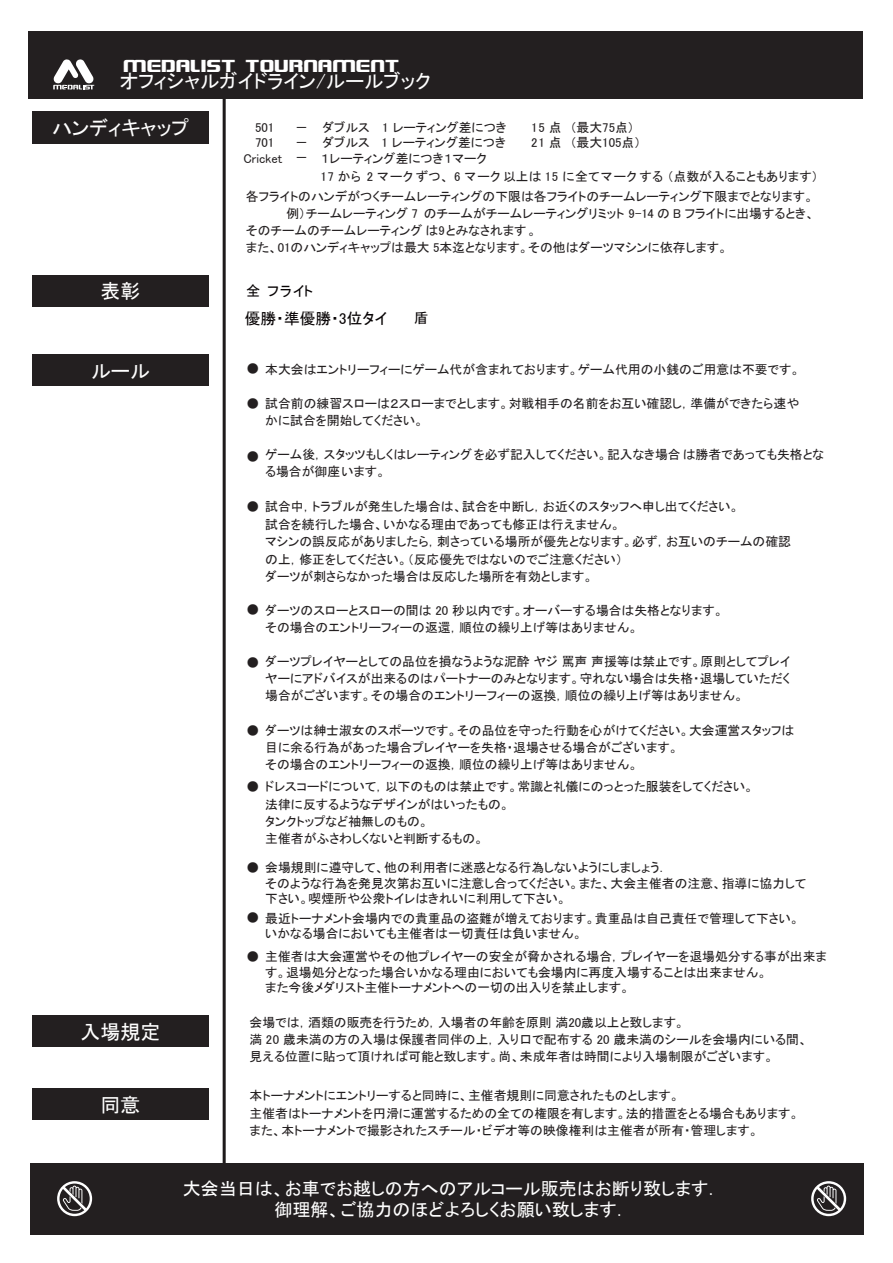
<style>
.page{position:relative;width:893px;height:1263px;background:#fff}
.page>*{position:absolute;margin:0;border:0;box-sizing:border-box;transform-origin:0 0}
.t1{font:21px "Blaster Eternal";color:#fff}
.t2{font:19.95px "MS P Gothic";color:#fff}
.t3{font:19.5px "MS P Gothic";color:#fff}
.t4{font:18px/21.8px "MS P Gothic";color:#fff;text-align:center}
.t5{font:15.6px "MS P Gothic";color:#070304}
.t6{font:14.25px "MS P Gothic";letter-spacing:.08em;color:#070304}
.t7{font:12.9px/17.1px "MS P Gothic";color:#231f20}
</style>
<div class="page">
<hr style="left:223px;top:67px;width:3px;height:1102px;background:#1e1a1b">
<div style="left:32px;top:275px;width:177px;height:31px;background:#231f20"></div>
<div style="left:32px;top:354px;width:177px;height:32px;background:#231f20"></div>
<div style="left:32px;top:1015px;width:177px;height:31px;background:#231f20"></div>
<div style="left:32px;top:1088px;width:177px;height:32px;background:#231f20"></div>
<div style="left:32px;top:112px;width:177px;height:32px;background:#231f20"></div>
<div style="left:28px;top:31px;width:835px;height:68px;background:#231f20"></div>
<svg style="left:53px;top:59px;width:41px;height:30px"></svg>
<div style="left:30px;top:1163px;width:833px;height:72px;background:#231f20"></div>
<svg style="left:57px;top:1181px;width:35px;height:35px"></svg>
<svg style="left:811px;top:1181px;width:35px;height:35px"></svg>
<h1 class="t1" style="left:123px;top:56px;width:278px">MEDALIST TOURNAMENT</h1>
<h3 class="t3" style="left:120px;top:72px;width:312px">オフィシャルガイドライン/ルールブック</h3>
<h2 class="t2" style="left:52px;top:118px;width:138px">ハンディキャップ</h2>
<p class="t7" style="left:255px;top:119px;width:29px">501　</p>
<p class="t7" style="left:255px;top:134px;width:29px">701　</p>
<p class="t7" style="left:243px;top:150px;width:245px">Cricket　－ １レーティング差につき１マーク</p>
<p class="t7" style="left:246px;top:166px;width:574px;line-height:19.6px;text-indent:74px">17 から 2 マークずつ、 6 マーク以上は 15 に全てマークする （点数が入ることもあります）各フライトのハンデがつくチームレーティングの下限は各フライトのチームレーティング下限までとなります。</p>
<p class="t7" style="left:246px;top:204px;width:570px;text-indent:32px">　例）チームレーティング 7 のチームがチームレーティングリミット 9-14 の B フライトに出場するとき、そのチームのチームレーティングは9 とみなされます。<br>また、01のハンディキャップは最大 5本迄となります。その他はダーツマシンに依存します。</p>
<p class="t7" style="left:295px;top:119px;width:213px">－ ダブルス 1 レーティング差につき</p>
<p class="t7" style="left:531px;top:119px;width:105px">15 点　（最大75点）</p>
<p class="t7" style="left:295px;top:134px;width:212px">－ ダブルス 1 レーティング差につき</p>
<p class="t7" style="left:531px;top:134px;width:111px">21 点　（最大105点）</p>
<h2 class="t2" style="left:101px;top:281px;width:41px">表彰</h2>
<p class="t6" style="left:246px;top:284px;width:68px">全フライト</p>
<p class="t5" style="left:245px;top:310px;width:144px">優勝・準優勝・3位タイ</p>
<p class="t6" style="left:414px;top:311px;width:16px">盾</p>
<h2 class="t2" style="left:91px;top:361px;width:61px">ルール</h2>
<p class="t7" style="left:265px;top:361px;width:536px">本大会はエントリーフィーにゲーム代が含まれております。ゲーム代用の小銭のご用意は不要です。</p>
<p class="t7" style="left:265px;top:395px;width:535px">試合前の練習スローは２スローまでとします。対戦相手の名前をお互い確認し，準備ができたら速やかに試合を開始してください。</p>
<p class="t7" style="left:265px;top:446px;width:560px">ゲーム後，スタッツもしくはレーティングを必ず記入してください。記入なき場合は勝者であっても失格となる場合が御座います。</p>
<p class="t7" style="left:265px;top:498px;width:475px">試合中，トラブルが発生した場合は、試合を中断し，お近くのスタッフへ申し出てください。</p>
<p class="t7" style="left:265px;top:533px;width:527px">マシンの誤反応がありましたら，刺さっている場所が優先となります。必ず，お互いのチームの確認の上，修正をしてください。（反応優先ではないのでご注意ください）　<br>ダーツが刺さらなかった場合は反応した場所を有効とします。</p>
<p class="t7" style="left:265px;top:602px;width:459px">ダーツのスローとスローの間は 20 秒以内です。オーバーする場合は失格となります。その場合のエントリーフィーの返還，順位の繰り上げ等はありません。</p>
<p class="t7" style="left:265px;top:653px;width:526px;text-align:justify">ダーツプレイヤーとしての品位を損なうような泥酔 ヤジ 罵声 声援等は禁止です。原則としてプレイヤーにアドバイスが出来るのはパートナーのみとなります。守れない場合は失格・退場していただく場合がございます。その場合のエントリーフィーの返換，順位の繰り上げ等はありません。</p>
<p class="t7" style="left:265px;top:721px;width:531px">ダーツは紳士淑女のスポーツです。その品位を守った行動を心がけてください。大会運営スタッフは目に余る行為があった場合プレイヤーを失格・退場させる場合がございます。<br>その場合のエントリーフィーの返換，順位の繰り上げ等はありません。</p>
<p class="t7" style="left:265px;top:778px;width:490px">ドレスコードについて，以下のものは禁止です。常識と礼儀にのっとった服装をしてください。法律に反するようなデザインがはいったもの。</p>
<p class="t7" style="left:265px;top:829px;width:220px">主催者がふさわしくないと判断するもの。</p>
<p class="t7" style="left:247px;top:360px;width:14px">●</p>
<p class="t7" style="left:247px;top:395px;width:14px">●</p>
<p class="t7" style="left:247px;top:448px;width:14px">●</p>
<p class="t7" style="left:247px;top:497px;width:14px">●</p>
<p class="t7" style="left:265px;top:516px;width:357px">試合を続行した場合、いかなる理由であっても修正は行えません。</p>
<p class="t7" style="left:247px;top:601px;width:14px">●</p>
<p class="t7" style="left:247px;top:654px;width:14px">●</p>
<p class="t7" style="left:247px;top:722px;width:14px">●</p>
<p class="t7" style="left:247px;top:778px;width:14px">●</p>
<p class="t7" style="left:265px;top:812px;width:165px">タンクトップなど袖無しのもの。</p>
<p class="t7" style="left:265px;top:860px;width:543px;line-height:15.5px">会場規則に遵守して、他の利用者に迷惑となる行為しないようにしましょう．<br>そのような行為を発見次第お互いに注意し合ってください。また、大会主催者の注意、指導に協力して下さい。喫煙所や公衆トイレはきれいに利用して下さい。</p>
<p class="t7" style="left:247px;top:858px;width:14px">●</p>
<p class="t7" style="left:265px;top:910px;width:536px;line-height:15.5px">最近トーナメント会場内での貴重品の盗難が増えております。貴重品は自己責任で管理して下さい。いかなる場合においても主催者は一切責任は負いません。</p>
<p class="t7" style="left:247px;top:909px;width:14px">●</p>
<p class="t7" style="left:265px;top:949px;width:563px;line-height:15.5px">主催者は大会運営やその他プレイヤーの安全が脅かされる場合，プレイヤーを退場処分する事が出来ます。退場処分となった場合いかなる理由においても会場内に再度入場することは出来ません。<br>また今後メダリスト主催トーナメントへの一切の出入りを禁止します。</p>
<p class="t7" style="left:247px;top:947px;width:14px">●</p>
<h2 class="t2" style="left:81px;top:1021px;width:81px">入場規定</h2>
<h2 class="t2" style="left:101px;top:1095px;width:41px">同意</h2>
<p class="t7" style="left:250px;top:1014px;width:559px">会場では，酒類の販売を行うため，入場者の年齢を原則 満20歳以上と致します。<br>満 20 歳未満の方の入場は保護者同伴の上，入り口で配布する 20 歳未満のシールを会場内にいる間、見える位置に貼って頂ければ可能と致します。尚、未成年者は時間により入場制限がございます。</p>
<p class="t7" style="left:250px;top:1087px;width:551px">本トーナメントにエントリーすると同時に、主催者規則に同意されたものとします。<br>主催者はトーナメントを円滑に運営するための全ての権限を有します。法的措置をとる場合もあります。また、本トーナメントで撮影されたスチール・ビデオ等の映像権利は主催者が所有・管理します。</p>
<h3 class="t4" style="left:183px;top:1177px;width:539px">大会当日は、お車でお越しの方へのアルコール販売はお断り致します．御理解、ご協力のほどよろしくお願い致します．</h3>
</div>
